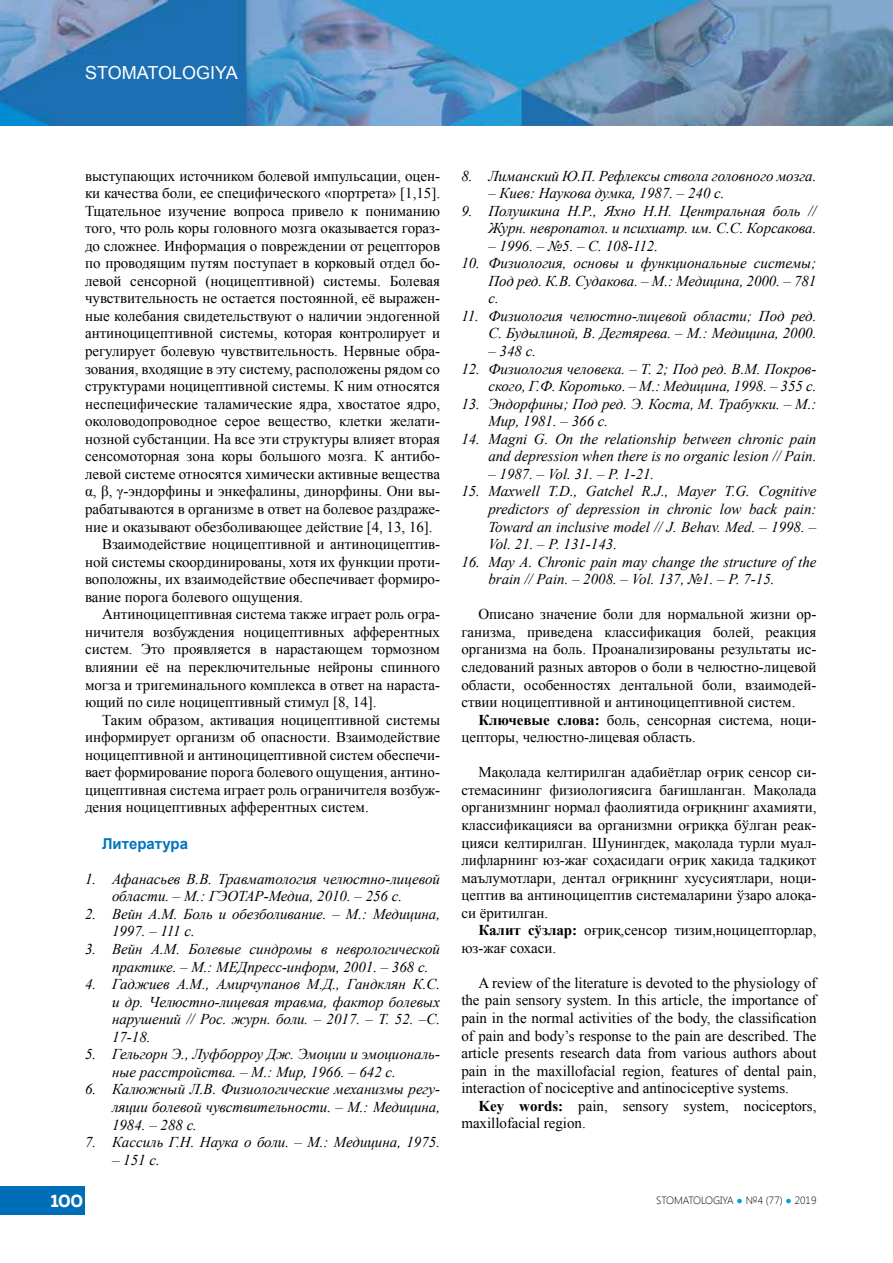
<style>
.page{position:relative;width:893px;height:1263px;background:#fff}
.page>*{position:absolute;margin:0;border:0;box-sizing:border-box;transform-origin:0 0}
.t1{font:18px "Arial";color:#fff}
.t2{font:700 18px "Muller";color:#fff}
.t3{font:15px/17.5px "Times New Roman";color:#000;text-align:justify}
.t4{font:italic 15px/17.5px "Times New Roman";color:#000}
.t5{font:700 15px "Arial";color:#0075bf}
.t6{font:300 10.5px "Segoe UI";color:#000}
.s1{font-weight:700}
.s2{color:#009fe3}
</style>
<div class="page">
<img style="left:0;top:0;width:893px;height:125px">
<div style="left:0;top:1186px;width:84px;height:29px;background:#006eb7"></div>
<p class="t1" style="left:85px;top:61px;width:154px">STOMATOLOGIYA</p>
<p class="t3" style="left:85px;top:166px;width:357px">выступающих источником болевой импульсации, оцен-</p>
<p class="t3" style="left:85px;top:184px;width:357px">ки качества боли, ее специфического «портрета» [1,15].</p>
<p class="t3" style="left:85px;top:202px;width:357px">Тщательное изучение вопроса привело к пониманию</p>
<p class="t3" style="left:85px;top:219px;width:357px">того, что роль коры головного мозга оказывается гораз-</p>
<p class="t3" style="left:85px;top:237px;width:357px">до сложнее. Информация о повреждении от рецепторов</p>
<p class="t3" style="left:85px;top:254px;width:357px">по проводящим путям поступает в корковый отдел бо-</p>
<p class="t3" style="left:85px;top:272px;width:357px">левой сенсорной (ноцицептивной) системы. Болевая</p>
<p class="t3" style="left:85px;top:289px;width:357px">чувствительность не остается постоянной, её выражен-</p>
<p class="t3" style="left:85px;top:307px;width:357px">ные колебания свидетельствуют о наличии эндогенной</p>
<p class="t3" style="left:85px;top:324px;width:357px">антиноцицептивной системы, которая контролирует и</p>
<p class="t3" style="left:85px;top:342px;width:357px">регулирует болевую чувствительность. Нервные обра-</p>
<p class="t3" style="left:85px;top:360px;width:357px">зования, входящие в эту систему, расположены рядом со</p>
<p class="t3" style="left:85px;top:377px;width:357px">структурами ноцицептивной системы. К ним относятся</p>
<p class="t3" style="left:85px;top:395px;width:357px">неспецифические таламические ядра, хвостатое ядро,</p>
<p class="t3" style="left:85px;top:412px;width:357px">околоводопроводное серое вещество, клетки желати-</p>
<p class="t3" style="left:85px;top:430px;width:357px">нозной субстанции. На все эти структуры влияет вторая</p>
<p class="t3" style="left:85px;top:447px;width:357px">сенсомоторная зона коры большого мозга. К антибо-</p>
<p class="t3" style="left:85px;top:465px;width:357px">левой системе относятся химически активные вещества</p>
<p class="t3" style="left:85px;top:482px;width:357px">α, β, γ-эндорфины и энкефалины, динорфины. Они вы-</p>
<p class="t3" style="left:85px;top:500px;width:357px">рабатываются в организме в ответ на болевое раздраже-</p>
<p class="t3" style="left:85px;top:517px;width:349px">ние и оказывают обезболивающее действие [4, 13, 16].</p>
<p class="t3" style="left:102px;top:535px;width:339px">Взаимодействие ноцицептивной и антиноцицептив-</p>
<p class="t3" style="left:85px;top:553px;width:357px">ной системы скоординированы, хотя их функции проти-</p>
<p class="t3" style="left:85px;top:570px;width:357px">воположны, их взаимодействие обеспечивает формиро-</p>
<p class="t3" style="left:85px;top:588px;width:220px">вание порога болевого ощущения.</p>
<p class="t3" style="left:102px;top:605px;width:340px">Антиноцицептивная система также играет роль огра-</p>
<p class="t3" style="left:85px;top:623px;width:357px">ничителя возбуждения ноцицептивных афферентных</p>
<p class="t3" style="left:85px;top:640px;width:357px">систем. Это проявляется в нарастающем тормозном</p>
<p class="t3" style="left:85px;top:658px;width:357px">влиянии её на переключительные нейроны спинного</p>
<p class="t3" style="left:85px;top:675px;width:357px">могза и тригеминального комплекса в ответ на нараста-</p>
<p class="t3" style="left:85px;top:693px;width:293px">ющий по силе ноцицептивный стимул [8, 14].</p>
<p class="t3" style="left:102px;top:711px;width:340px">Таким образом, активация ноцицептивной системы</p>
<p class="t3" style="left:85px;top:728px;width:357px">информирует организм об опасности. Взаимодействие</p>
<p class="t3" style="left:85px;top:746px;width:357px">ноцицептивной и антиноцицептивной систем обеспечи-</p>
<p class="t3" style="left:85px;top:763px;width:357px">вает формирование порога болевого ощущения, антино-</p>
<p class="t3" style="left:85px;top:781px;width:357px">цицептивная система играет роль ограничителя возбуж-</p>
<p class="t3" style="left:85px;top:798px;width:285px">дения ноцицептивных афферентных систем.</p>
<p class="t5" style="left:102px;top:833px;width:88px">Литература</p>
<p class="t4" style="left:112px;top:870px;width:330px;text-indent:-27px">1. Афанасьев В.В. Травматология челюстно-лицевой области. – М.: ГЭОТАР-Медиа, 2010. – 256 с.</p>
<p class="t4" style="left:112px;top:905px;width:330px;text-indent:-27px">2. Вейн А.М. Боль и обезболивание. – М.: Медицина,<br>1997. – 111 с.</p>
<p class="t4" style="left:112px;top:940px;width:330px;text-indent:-27px">3. Вейн А.М. Болевые синдромы в неврологической практике. – М.: МЕДпресс-информ, 2001. – 368 с.</p>
<p class="t4" style="left:112px;top:975px;width:330px;text-align:justify;text-indent:-27px">4. Гаджиев А.М., Амирчупанов М.Д., Гандклян К.С. и др. Челюстно-лицевая травма, фактор болевых нарушений // Рос. журн. боли. – 2017. – Т. 52. –С.<br>17-18.</p>
<p class="t4" style="left:112px;top:1045px;width:330px;text-indent:-27px">5. Гельгорн Э., Луфборроу Дж. Эмоции и эмоциональ&shy;ные расстройства. – М.: Мир, 1966. – 642 с.</p>
<p class="t4" style="left:112px;top:1080px;width:330px;text-align:justify;text-indent:-27px">6. Калюжный Л.В. Физиологические механизмы регу&shy;ляции болевой чувствительности. – М.: Медицина, 1984. – 288 с.</p>
<p class="t4" style="left:85px;top:1133px;width:357px">7. Кассиль Г.Н. Наука о боли. – М.: Медицина, 1975.</p>
<p class="t4" style="left:112px;top:1150px;width:49px">– 151 с.</p>
<p class="t4" style="left:461px;top:166px;width:357px">8. Лиманский Ю.П. Рефлексы ствола головного мозга.</p>
<p class="t4" style="left:488px;top:184px;width:238px">– Киев: Наукова думка, 1987. – 240 с.</p>
<p class="t4" style="left:461px;top:201px;width:357px;text-align:right">9. Полушкина Н.Р., Яхно Н.Н. Центральная боль //<br>Журн. невропатол. и психиатр. им. С.С. Корсакова.</p>
<p class="t4" style="left:488px;top:237px;width:171px">– 1996. – №5. – С. 108-112.</p>
<p class="t4" style="left:488px;top:254px;width:330px;text-align:justify;text-indent:-27px">10. Физиология, основы и функциональные системы; Под ред. К.В. Судакова. – М.: Медицина, 2000. – 781 с.</p>
<p class="t4" style="left:461px;top:307px;width:357px;text-align:right">11. Физиология челюстно-лицевой области; Под ред.<br>С. Будылиной, В. Дегтярева. – М.: Медицина, 2000.</p>
<p class="t4" style="left:488px;top:342px;width:49px">– 348 с.</p>
<p class="t4" style="left:461px;top:359px;width:357px;text-align:right">12. Физиология человека. – Т. 2; Под ред. В.М. Покров&shy;ского, Г.Ф. Коротько. – М.: Медицина, 1998. – 355 с.</p>
<p class="t4" style="left:488px;top:394px;width:330px;text-indent:-27px">13. Эндорфины; Под ред. Э. Коста, М. Трабукки. – М.:<br>Мир, 1981. – 366 с.</p>
<p class="t4" style="left:461px;top:430px;width:357px;text-align:right">14. Magni G. On the relationship between chronic pain and depression when there is no organic lesion // Pain.</p>
<p class="t4" style="left:488px;top:465px;width:167px">– 1987. – Vol. 31. – Р. 1-21.</p>
<p class="t4" style="left:488px;top:482px;width:330px;text-align:justify;text-indent:-27px">15. Maxwell T.D., Gatchel R.J., Mayer T.G. Cognitive predictors of depression in chronic low back pain:<br>Toward an inclusive model // J. Behav. Med. – 1998. – Vol. 21. – Р. 131-143.</p>
<p class="t4" style="left:488px;top:552px;width:330px;text-indent:-27px">16. May A. Chronic pain may change the structure of the brain // Pain. – 2008. – Vol. 137, №1. – Р. 7-15.</p>
<p class="t3" style="left:461px;top:605px;width:357px;text-indent:17px">Описано значение боли для нормальной жизни ор&shy;ганизма, приведена классификация болей, реакция организма на боль. Проанализированы результаты ис&shy;следований разных авторов о боли в челюстно-лицевой области, особенностях дентальной боли, взаимодей&shy;ствии ноцицептивной и антиноцицептивной систем.</p>
<p class="t3" style="left:461px;top:711px;width:357px;text-indent:17px"><span class="s1">Ключевые слова:</span> боль, сенсорная система, ноци&shy;цепторы, челюстно-лицевая область.</p>
<p class="t3" style="left:461px;top:763px;width:357px;text-indent:17px">Мақолада келтирилган адабиётлар оғриқ сенсор си&shy;стемасининг физиологиясига бағишланган. Мақолада организмнинг нормал фаолиятида оғриқнинг ахамияти, классификацияси ва организмни оғриққа бўлган реак&shy;цияси келтирилган. Шунингдек, мақолада турли муал&shy;лифларнинг юз-жағ соҳасидаги оғриқ хақида тадқиқот маълумотлари, дентал оғриқнинг хусусиятлари, ноци&shy;цептив ва антиноцицептив системаларини ўзаро алоқа&shy;си ёритилган.</p>
<p class="t3" style="left:461px;top:921px;width:357px;text-indent:17px"><span class="s1">Калит сўзлар:</span> оғриқ,сенсор тизим,ноцицепторлар, юз-жағ сохаси.</p>
<p class="t3" style="left:461px;top:974px;width:357px;text-indent:17px">A review of the literature is devoted to the physiology of the pain sensory system. In this article, the importance of pain in the normal activities of the body, the classification of pain and body’s response to the pain are described. The article presents research data from various authors about pain in the maxillofacial region, features of dental pain, interaction of nociceptive and antinociceptive systems.</p>
<p class="t3" style="left:461px;top:1097px;width:357px;text-indent:17px"><span class="s1">Key words:</span> pain, sensory system, nociceptors, maxillofacial region.</p>
<p class="t2" style="left:50px;top:1189px;width:34px">100</p>
<p class="t6" style="left:656px;top:1193px;width:162px">STOMATOLOGIYA <span class="s2">●</span> №4 (77) <span class="s2">●</span> 2019</p>
</div>
